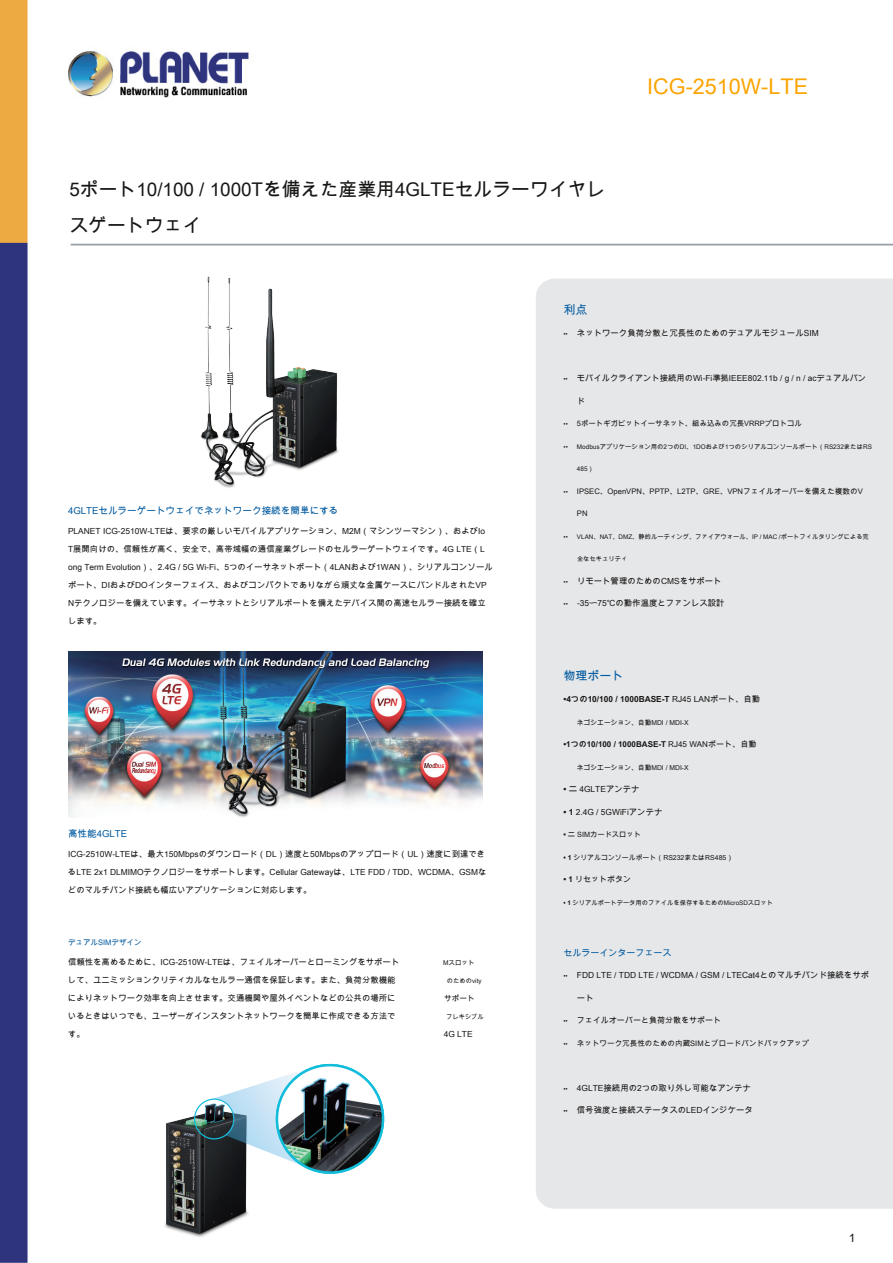
<style>
.page{position:relative;width:893px;height:1263px;background:#fff}
.page>*{position:absolute;margin:0;border:0;box-sizing:border-box;transform-origin:0 0}
.t1{font:21.6px "Arial Unicode MS";color:#fca400}
.t2{font:18.9px/36px "Arial Unicode MS";color:#171615}
.t3{font:12px "Arial Unicode MS";color:#005aa0}
.t4{font:12px "Arial Unicode MS";color:#171615}
.t5{font:9.6px "Arial Unicode MS";color:#005aa0}
.t6{font:9px "Arial Unicode MS";color:#005aa0}
.t7{font:8.4px/18px "Arial Unicode MS";color:#171615}
.t8{font:700 8.4px "Arial Unicode MS";color:#171615}
.t9{font:8.25px "Arial Unicode MS";color:#171615}
.t10{font:700 8.1px "Arial Unicode MS";color:#171615}
.t11{font:7.95px "Arial Unicode MS";color:#171615}
.t12{font:7.65px "Arial Unicode MS";color:#171615}
.t13{font:7.5px "Arial Unicode MS";color:#171615}
.t14{font:7.5px "Arial Unicode MS";color:#005aa0}
.t15{font:7.35px "Arial Unicode MS";color:#171615}
.t16{font:7.2px "Arial Unicode MS";color:#171615}
.t17{font:6.9px "Arial Unicode MS";color:#171615}
.t18{font:6.75px "Arial Unicode MS";color:#171615}
.t19{font:6.6px "Arial Unicode MS";color:#171615}
.t20{font:6.45px "Arial Unicode MS";color:#171615}
.t21{font:6.3px "Arial Unicode MS";color:#171615}
.s1{font-size:6.3px}
.s2{font-weight:400}
.s3{font-weight:700}
</style>
<div class="page">
<img style="left:0;top:0;width:893px;height:1263px">
<div style="left:536px;top:279px;width:357px;height:930px;background:#e6e7e9"></div>
<img style="left:190px;top:272px;width:182px;height:237px">
<img style="left:68px;top:652px;width:415px;height:165px">
<img style="left:163px;top:1104px;width:87px;height:134px">
<div style="left:194px;top:1098px;width:40px;height:41px;border:1px solid #11bddb;border-radius:50%"></div>
<img style="left:256px;top:1044px;width:147px;height:149px">
<svg style="left:206px;top:1054px;width:188px;height:129px"></svg>
<h2 class="t2" style="left:69px;top:170px;width:537px">5ポート10/100 / 1000Tを備えた産業用4GLTEセルラーワイヤレスゲートウェイ</h2>
<h1 class="t1" style="left:647px;top:71px;width:162px">ICG-2510W-LTE</h1>
<p class="t5" style="left:68px;top:503px;width:272px">4GLTEセルラーゲートウェイでネットワーク接続を簡単にする</p>
<p class="t7" style="left:68px;top:522px;width:426px">PLANET ICG-2510W-LTEは、要求の厳しいモバイルアプリケーション、M2M（マシンツーマシン）、およびIo<br>T展開向けの、信頼性が高く、安全で、高帯域幅の通信産業グレードのセルラーゲートウェイです。4G LTE（L ong Term Evolution）、2.4G / 5G Wi-Fi、5つのイーサネットポート（4LANおよび1WAN）、シリアルコンソールポート、DIおよびDOインターフェイス、およびコンパクトでありながら頑丈な金属ケースにバンドルされたVP Nテクノロジーを備えています。イーサネットとシリアルポートを備えたデバイス間の高速セルラー接続を確立します。</p>
<p class="t5" style="left:68px;top:827px;width:61px">高性能4GLTE</p>
<p class="t7" style="left:68px;top:845px;width:420px">ICG-2510W-LTEは、最大150Mbpsのダウンロード（DL）速度と50Mbpsのアップロード（UL）速度に到達できるLTE 2x1 DLMIMOテクノロジーをサポートします。Cellular Gatewayは、LTE FDD / TDD、WCDMA、GSMなどのマルチバンド接続も幅広いアプリケーションに対応します。</p>
<p class="t14" style="left:68px;top:937px;width:75px">デュアルSIMデザイン</p>
<p class="t7" style="left:68px;top:953px;width:333px">信頼性を高めるために、ICG-2510W-LTEは、フェイルオーバーとローミングをサポートして、ユニミッションクリティカルなセルラー通信を保証します。また、負荷分散機能によりネットワーク効率を向上させます。交通機関や屋外イベントなどの公共の場所にいるときはいつでも、ユーザーがインスタントネットワークを簡単に作成できる方法です。</p>
<p class="t19" style="left:443px;top:958px;width:33px">Mスロット</p>
<p class="t21" style="left:447px;top:976px;width:36px">のためのvity</p>
<p class="t12" style="left:444px;top:993px;width:32px">サポート</p>
<p class="t21" style="left:446px;top:1012px;width:39px">フレキシブル</p>
<p class="t7" style="left:444px;top:1025px;width:30px">4G LTE</p>
<h3 class="t3" style="left:563px;top:301px;width:25px">利点</h3>
<p class="t7" style="left:563px;top:324px;width:257px"><span class="s1">••</span> ネットワーク負荷分散と冗長性のためのデュアルモジュールSIM</p>
<p class="t9" style="left:577px;top:372px;width:291px">モバイルクライアント接続用のWi-Fi準拠IEEE802.11b / g / n / acデュアルバン</p>
<p class="t9" style="left:577px;top:395px;width:10px">ド</p>
<p class="t15" style="left:577px;top:418px;width:226px">5ポートギガビットイーサネット、組み込みの冗長VRRPプロトコル</p>
<p class="t20" style="left:577px;top:442px;width:296px">Modbusアプリケーション用の2つのDI、1DOおよび1つのシリアルコンソールポート（RS232またはRS</p>
<p class="t20" style="left:577px;top:464px;width:19px">485）</p>
<p class="t12" style="left:577px;top:485px;width:287px">IPSEC、OpenVPN、PPTP、L2TP、GRE、VPNフェイルオーバーを備えた複数のV</p>
<p class="t12" style="left:577px;top:508px;width:12px">PN</p>
<p class="t21" style="left:577px;top:532px;width:293px">VLAN、NAT、DMZ、静的ルーティング、ファイアウォール、IP / MAC /ポートフィルタリングによる完</p>
<p class="t21" style="left:577px;top:554px;width:52px">全なセキュリティ</p>
<p class="t7" style="left:577px;top:571px;width:146px">リモート管理のためのCMSをサポート</p>
<p class="t7" style="left:577px;top:594px;width:149px">-35〜75℃の動作温度とファンレス設計</p>
<p class="t21" style="left:563px;top:374px;width:6px">••</p>
<p class="t21" style="left:563px;top:419px;width:6px">••</p>
<p class="t21" style="left:563px;top:442px;width:6px">••</p>
<p class="t21" style="left:563px;top:487px;width:6px">••</p>
<p class="t21" style="left:563px;top:532px;width:6px">••</p>
<p class="t21" style="left:563px;top:577px;width:6px">••</p>
<p class="t21" style="left:563px;top:599px;width:6px">••</p>
<h3 class="t3" style="left:563px;top:667px;width:61px">物理ポート</h3>
<p class="t8" style="left:563px;top:693px;width:198px">•4つの10/100 / 1000BASE-T <span class="s2">RJ45 LANポート、自動</span></p>
<p class="t18" style="left:577px;top:717px;width:113px">ネゴシエーション、自動MDI / MDI-X</p>
<p class="t10" style="left:563px;top:738px;width:195px">•1つの10/100 / 1000BASE-T <span class="s2">RJ45 WANポート、自動</span></p>
<p class="t18" style="left:577px;top:762px;width:113px">ネゴシエーション、自動MDI / MDI-X</p>
<p class="t7" style="left:563px;top:780px;width:78px"><span class="s3">• 二</span> 4GLTEアンテナ</p>
<p class="t7" style="left:563px;top:802px;width:101px"><span class="s3">• 1</span> 2.4G / 5GWiFiアンテナ</p>
<p class="t16" style="left:563px;top:829px;width:79px"><span class="s3">• 二</span> SIMカードスロット</p>
<p class="t17" style="left:563px;top:852px;width:171px"><span class="s3">• 1</span> シリアルコンソールポート（RS232またはRS485）</p>
<p class="t11" style="left:563px;top:873px;width:69px"><span class="s3">• 1</span> リセットボタン</p>
<p class="t21" style="left:563px;top:898px;width:211px"><span class="s3">• 1</span> シリアルポートデータ用のファイルを保存するためのMicroSDスロット</p>
<p class="t6" style="left:563px;top:946px;width:109px">セルラーインターフェース</p>
<p class="t7" style="left:563px;top:966px;width:307px"><span class="s1">••</span> FDD LTE / TDD LTE / WCDMA / GSM / LTECat4とのマルチバンド接続をサポ</p>
<p class="t7" style="left:577px;top:988px;width:18px">ート</p>
<p class="t11" style="left:577px;top:1014px;width:146px">フェイルオーバーと負荷分散をサポート</p>
<p class="t13" style="left:577px;top:1037px;width:234px">ネットワーク冗長性のための内蔵SIMとブロードバンドバックアップ</p>
<p class="t7" style="left:577px;top:1078px;width:176px">4GLTE接続用の2つの取り外し可能なアンテナ</p>
<p class="t7" style="left:577px;top:1101px;width:177px">信号強度と接続ステータスのLEDインジケータ</p>
<p class="t21" style="left:563px;top:1016px;width:6px">••</p>
<p class="t21" style="left:563px;top:1039px;width:6px">••</p>
<p class="t21" style="left:563px;top:1084px;width:6px">••</p>
<p class="t21" style="left:563px;top:1106px;width:6px">••</p>
<h3 class="t4" style="left:849px;top:1229px;width:8px">1</h3>
</div>
